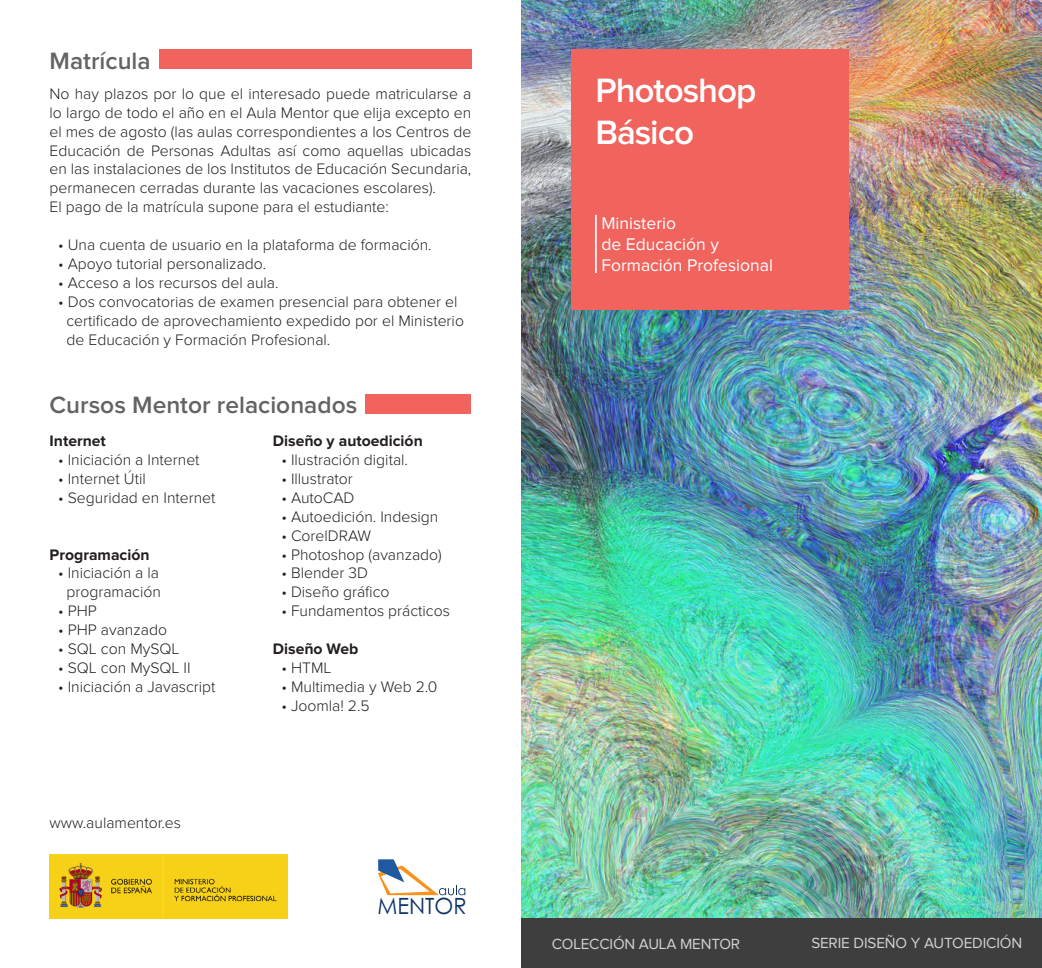
<style>
.page{position:relative;width:1042px;height:968px;background:#fff}
.page>*{position:absolute;margin:0;border:0;box-sizing:border-box;transform-origin:0 0}
.t1{font:600 35px "Proxima Nova";letter-spacing:-.03em;color:#fff}
.t2{font:600 24.5px "Proxima Nova";color:#636366}
.t3{font:22.4px "Levenim";color:#0e3468}
.t4{font:17.5px "Proxima Nova";color:#fff}
.boliche{font:300 15.75px/18.9px "Proxima Nova";color:#231f20;text-align:center}
.t5{font:700 15.75px "Proxima Nova";color:#231f20}
.t6{font:15.22px "Proxima Nova";letter-spacing:-.01em;color:#d1d2d4}
</style>
<div class="page">
<img style="left:521px;top:0;width:521px;height:918px">
<div style="left:570px;top:50px;width:278px;height:260px;background:#f1635d"></div>
<hr style="left:595px;top:215px;width:2px;height:58px;background:#fff">
<div style="left:159px;top:50px;width:312px;height:19px;background:#f1635d"></div>
<div style="left:365px;top:394px;width:106px;height:19px;background:#f1635d"></div>
<img style="left:50px;top:854px;width:237px;height:64px">
<svg style="left:378px;top:859px;width:87px;height:36px"></svg>
<div style="left:521px;top:918px;width:521px;height:49px;background:#3e3e3f"></div>
<p class="t2" style="left:50px;top:50px;width:102px">Matrícula</p>
<p class="boliche" style="left:50px;top:84px;width:423px;text-align:justify">No hay plazos por lo que el interesado puede matricularse a lo largo de todo el año en el Aula Mentor que elija excepto en el mes de agosto (las aulas correspondientes a los Centros de Educación de Personas Adultas así como aquellas ubicadas en las instalaciones de los Institutos de Educación Secundaria, permanecen cerradas durante las vacaciones escolares).</p>
<p class="boliche" style="left:50px;top:198px;width:341px">El pago de la matrícula supone para el estudiante:</p>
<p class="boliche" style="left:58px;top:235px;width:375px">• Una cuenta de usuario en la plataforma de formación.</p>
<p class="boliche" style="left:58px;top:254px;width:210px">• Apoyo tutorial personalizado.</p>
<p class="boliche" style="left:58px;top:273px;width:222px">• Acceso a los recursos del aula.</p>
<p class="boliche" style="left:66px;top:292px;width:399px;text-align:left;text-indent:-8px">• Dos convocatorias de examen presencial para obtener el certificado de aprovechamiento expedido por el Ministerio de Educación y Formación Profesional.</p>
<p class="t2" style="left:50px;top:394px;width:309px">Cursos Mentor relacionados</p>
<p class="t5" style="left:50px;top:433px;width:58px">Internet</p>
<p class="boliche" style="left:58px;top:450px;width:143px">• Iniciación a Internet</p>
<p class="boliche" style="left:58px;top:469px;width:89px">• Internet Útil</p>
<p class="boliche" style="left:58px;top:488px;width:159px">• Seguridad en Internet</p>
<p class="t5" style="left:50px;top:547px;width:102px">Programación</p>
<p class="boliche" style="left:58px;top:564px;width:104px">• Iniciación a la programación</p>
<p class="boliche" style="left:58px;top:601px;width:40px">• PHP</p>
<p class="boliche" style="left:58px;top:620px;width:110px">• PHP avanzado</p>
<p class="boliche" style="left:58px;top:639px;width:123px">• SQL con MySQL</p>
<p class="boliche" style="left:58px;top:658px;width:134px">• SQL con MySQL II</p>
<p class="boliche" style="left:58px;top:677px;width:159px">• Iniciación a Javascript</p>
<p class="boliche" style="left:50px;top:813px;width:133px">www.aulamentor.es</p>
<p class="t5" style="left:273px;top:433px;width:151px">Diseño y autoedición</p>
<p class="boliche" style="left:281px;top:450px;width:128px">• Ilustración digital.</p>
<p class="boliche" style="left:281px;top:469px;width:73px">• Illustrator</p>
<p class="boliche" style="left:281px;top:488px;width:75px">• AutoCAD</p>
<p class="boliche" style="left:281px;top:507px;width:159px">• Autoedición. Indesign</p>
<p class="boliche" style="left:281px;top:526px;width:91px">• CorelDRAW</p>
<p class="boliche" style="left:281px;top:545px;width:162px">• Photoshop (avanzado)</p>
<p class="boliche" style="left:281px;top:564px;width:88px">• Blender 3D</p>
<p class="boliche" style="left:281px;top:582px;width:110px">• Diseño gráfico</p>
<p class="boliche" style="left:281px;top:601px;width:170px">• Fundamentos prácticos</p>
<p class="t5" style="left:273px;top:641px;width:87px">Diseño Web</p>
<p class="boliche" style="left:281px;top:658px;width:52px">• HTML</p>
<p class="boliche" style="left:281px;top:677px;width:158px">• Multimedia y Web 2.0</p>
<p class="boliche" style="left:281px;top:696px;width:90px">• Joomla! 2.5</p>
<p class="t3" style="left:377px;top:892px;width:91px">MENTOR</p>
<p class="t1" style="left:595px;top:74px;width:162px">Photoshop</p>
<p class="t1" style="left:595px;top:116px;width:100px">Básico</p>
<p class="t4" style="left:601px;top:215px;width:76px">Ministerio</p>
<p class="t4" style="left:601px;top:236px;width:119px">de Educación y</p>
<p class="t4" style="left:601px;top:257px;width:173px">Formación Profesional</p>
<p class="t6" style="left:552px;top:936px;width:190px">COLECCIÓN AULA MENTOR</p>
<p class="t6" style="left:811px;top:936px;width:212px">SERIE DISEÑO Y AUTOEDICIÓN</p>
</div>
